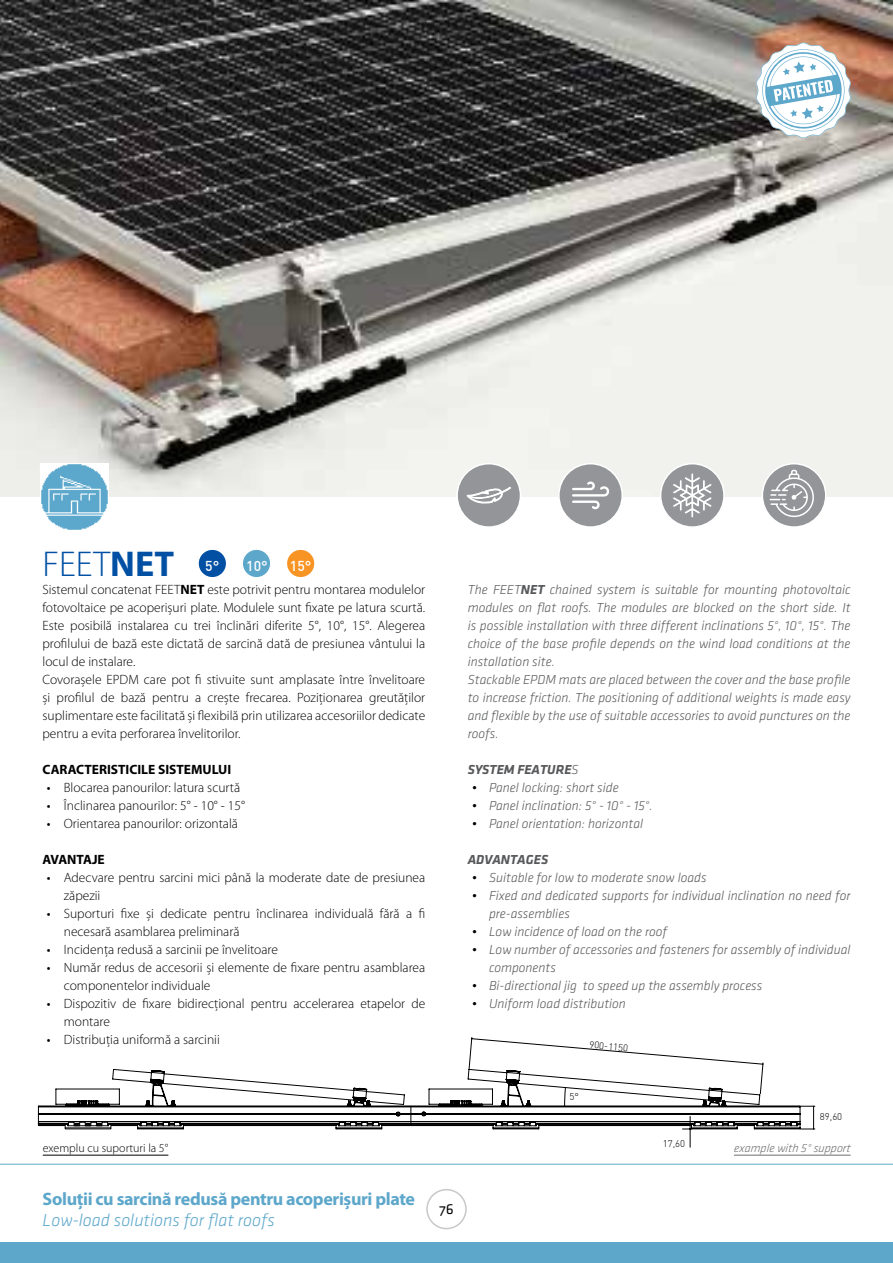
<style>
.page{position:relative;width:893px;height:1263px;background:#fff}
.page>*{position:absolute;margin:0;border:0;box-sizing:border-box;transform-origin:0 0}
.t1{font:300 36px "Myriad Pro";color:#0250a4}
.t2{font:700 18px "Myriad Pro";letter-spacing:-.02em;color:#5da7cb}
.t3{font:italic 300 18px "Klavika";color:#5da7cb}
.t4{font:15px "Klavika Regular OSF";color:#000}
.t5{font:500 14.1px "DIN";color:#fff}
.t6{font:300 13.5px/18px "Myriad Pro";color:#000}
.t7{font:italic 300 13.5px/18px "Klavika";color:#58595b}
.t8{font:700 13.5px "Myriad Pro";color:#000}
.t9{font:italic 700 13.5px "Klavika";color:#58595b}
.t10{font:300 12px "Myriad Pro";color:#000}
.t11{font:italic 300 12px "Klavika";color:#6d6e71}
.t12{font:300 9.6px "DIN";color:#000}
.s1{font-weight:700}
.s2{font-weight:400}
.s3{font-weight:300}
.s4{font-family:"Klavika Regular OSF";font-weight:400;font-style:normal;color:#000}
</style>
<div class="page">
<div style="left:426px;top:1189px;width:41px;height:40px;border:2px solid #c7c8ca;border-radius:50%"></div>
<div style="left:0;top:1242px;width:893px;height:21px;background:#5da7cb"></div>
<hr style="left:0;top:1164px;width:893px;height:1px;background:#5da7cb">
<img style="left:0;top:0;width:893px;height:496px">
<img style="left:40px;top:463px;width:68px;height:67px">
<svg style="left:801px;top:1106px;width:14px;height:24px"></svg>
<svg style="left:38px;top:1088px;width:762px;height:41px"></svg>
<svg style="left:65px;top:1037px;width:698px;height:110px"></svg>
<hr style="left:43px;top:1155px;width:125px;height:1px;background:#000">
<hr style="left:734px;top:1155px;width:116px;height:1px;background:#6d6e71">
<div style="left:198px;top:549px;width:29px;height:29px;background:#0250a4;border-radius:50%"></div>
<div style="left:197px;top:549px;width:30px;height:29px;border:1px solid #fff;border-radius:50%"></div>
<div style="left:242px;top:549px;width:29px;height:29px;background:#5da7cb;border-radius:50%"></div>
<div style="left:242px;top:549px;width:29px;height:29px;border:1px solid #fff;border-radius:50%"></div>
<div style="left:286px;top:549px;width:29px;height:29px;background:#f79423;border-radius:50%"></div>
<div style="left:286px;top:549px;width:30px;height:29px;border:1px solid #fff;border-radius:50%"></div>
<div style="left:559px;top:464px;width:63px;height:63px;background:#939598;border-radius:50%"></div>
<div style="left:558px;top:463px;width:65px;height:65px;border:2px solid #fff;border-radius:50%"></div>
<svg style="left:572px;top:482px;width:38px;height:26px"></svg>
<div style="left:661px;top:464px;width:63px;height:63px;background:#939598;border-radius:50%"></div>
<div style="left:660px;top:463px;width:65px;height:65px;border:2px solid #fff;border-radius:50%"></div>
<svg style="left:671px;top:472px;width:42px;height:47px"></svg>
<svg style="left:762px;top:464px;width:64px;height:63px"></svg>
<div style="left:762px;top:463px;width:64px;height:65px;border:2px solid #fff;border-radius:50%"></div>
<svg style="left:770px;top:470px;width:47px;height:50px;background:#a8aaac"></svg>
<div style="left:457px;top:464px;width:63px;height:63px;background:#939598;border-radius:50%"></div>
<div style="left:456px;top:463px;width:65px;height:65px;border:2px solid #fff;border-radius:50%"></div>
<svg style="left:466px;top:487px;width:45px;height:17px"></svg>
<svg style="left:756px;top:43px;width:95px;height:95px"></svg>
<h1 class="t1" style="left:43px;top:544px;width:133px">FEET<span class="s1">NET</span></h1>
<p class="t5" style="left:205px;top:556px;width:16px">5°</p>
<p class="t5" style="left:246px;top:556px;width:23px">10°</p>
<p class="t5" style="left:290px;top:556px;width:23px">15°</p>
<p class="t6" style="left:43px;top:581px;width:384px">Sistemul concatenat FEET<span class="s1">NET</span> este potrivit pentru montarea modulelor fotovoltaice pe acoperișuri plate. Modulele sunt fixate pe latura scurtă.<br>Este posibilă instalarea cu trei înclinări diferite 5°, 10°, 15°. Alegerea profilului de bază este dictată de sarcină dată de presiunea vântului la locul de instalare.<br>Covorașele EPDM care pot fi stivuite sunt amplasate între învelitoare și profilul de bază pentru a crește frecarea. Poziționarea greutăților suplimentare este facilitată și flexibilă prin utilizarea accesoriilor dedicate pentru a evita perforarea învelitorilor.</p>
<p class="t8" style="left:43px;top:761px;width:190px">CARACTERISTICILE SISTEMULUI</p>
<p class="t6" style="left:47px;top:779px;width:195px"><span class="s2">•</span> Blocarea panourilor: latura scurtă</p>
<p class="t6" style="left:47px;top:797px;width:200px"><span class="s2">•</span> Înclinarea panourilor: 5° - 10° - 15°</p>
<p class="t6" style="left:47px;top:815px;width:193px"><span class="s2">•</span> Orientarea panourilor: orizontală</p>
<p class="t8" style="left:43px;top:851px;width:64px">AVANTAJE</p>
<p class="t6" style="left:64px;top:869px;width:363px;text-indent:-17px"><span class="s2">•</span> Adecvare pentru sarcini mici până la moderate date de presiunea zăpezii</p>
<p class="t6" style="left:64px;top:905px;width:363px;text-indent:-17px"><span class="s2">•</span> Suporturi fixe și dedicate pentru înclinarea individuală fără a fi necesară asamblarea preliminară</p>
<p class="t6" style="left:47px;top:941px;width:233px"><span class="s2">•</span> Incidența redusă a sarcinii pe învelitoare</p>
<p class="t6" style="left:64px;top:959px;width:363px;text-indent:-17px"><span class="s2">•</span> Număr redus de accesorii și elemente de fixare pentru asamblarea componentelor individuale</p>
<p class="t6" style="left:64px;top:995px;width:363px;text-indent:-17px"><span class="s2">•</span> Dispozitiv de fixare bidirecțional pentru accelerarea etapelor de montare</p>
<p class="t6" style="left:47px;top:1031px;width:175px"><span class="s2">•</span> Distribuția uniformă a sarcinii</p>
<p class="t7" style="left:468px;top:581px;width:384px">The FEET<span class="s1">NET</span> chained system is suitable for mounting photovoltaic modules on flat roofs. The modules are blocked on the short side. It is possible installation with three different inclinations 5°, 10°, 15°. The choice of the base profile depends on the wind load conditions at the installation site.<br>Stackable EPDM mats are placed between the cover and the base profile to increase friction. The positioning of additional weights is made easy and flexible by the use of suitable accessories to avoid punctures on the roofs.</p>
<p class="t9" style="left:468px;top:762px;width:113px">SYSTEM FEATURE<span class="s3">S</span></p>
<p class="t7" style="left:472px;top:779px;width:148px"><span class="s4">•</span> Panel locking: short side</p>
<p class="t7" style="left:472px;top:797px;width:182px"><span class="s4">•</span> Panel inclination: 5° - 10° - 15°.</p>
<p class="t7" style="left:472px;top:815px;width:173px"><span class="s4">•</span> Panel orientation: horizontal</p>
<p class="t9" style="left:468px;top:852px;width:82px">ADVANTAGES</p>
<p class="t7" style="left:472px;top:869px;width:236px"><span class="s4">•</span> Suitable for low to moderate snow loads</p>
<p class="t7" style="left:489px;top:887px;width:363px;text-indent:-17px"><span class="s4">•</span> Fixed and dedicated supports for individual inclination no need for pre-assemblies</p>
<p class="t7" style="left:472px;top:923px;width:197px"><span class="s4">•</span> Low incidence of load on the roof</p>
<p class="t7" style="left:489px;top:941px;width:363px;text-indent:-17px"><span class="s4">•</span> Low number of accessories and fasteners for assembly of individual components</p>
<p class="t7" style="left:472px;top:977px;width:292px"><span class="s4">•</span> Bi-directional jig to speed up the assembly process</p>
<p class="t7" style="left:472px;top:995px;width:155px"><span class="s4">•</span> Uniform load distribution</p>
<p class="t12" style="left:590px;top:1038px;width:40px;rotate:6deg">900-1150</p>
<p class="t12" style="left:569px;top:1091px;width:11px">5°</p>
<p class="t12" style="left:820px;top:1111px;width:24px">89,60</p>
<p class="t12" style="left:663px;top:1138px;width:24px">17,60</p>
<p class="t10" style="left:43px;top:1141px;width:127px">exemplu cu suporturi la 5°</p>
<p class="t11" style="left:734px;top:1142px;width:119px">example with 5° support</p>
<h2 class="t2" style="left:43px;top:1187px;width:374px">Soluții cu sarcină redusă pentru acoperișuri plate</h2>
<h2 class="t3" style="left:43px;top:1210px;width:234px">Low-load solutions for flat roofs</h2>
<p class="t4" style="left:439px;top:1201px;width:16px">76</p>
</div>
